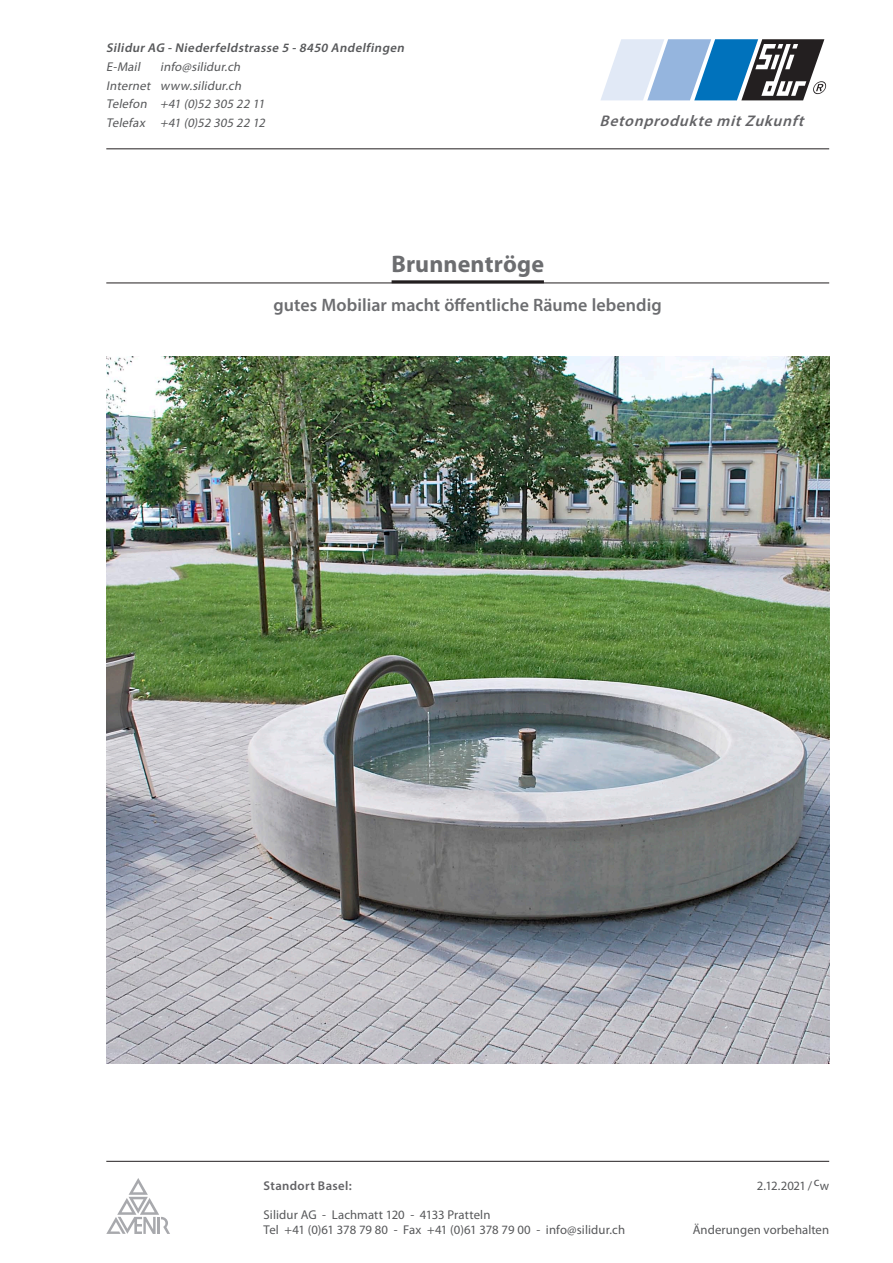
<style>
.page{position:relative;width:893px;height:1263px;background:#fff}
.page>*{position:absolute;margin:0;border:0;box-sizing:border-box;transform-origin:0 0}
.t1{font:700 24px "Myriad Pro";letter-spacing:.005em;color:#6c6d70}
.t2{font:600 18px "Myriad Pro";letter-spacing:.005em;color:#6c6d70}
.t3{font:italic 600 15.45px "Myriad Pro";color:#636366}
.t4{font:12.75px/15px "Myriad Pro";letter-spacing:.005em;color:#57585a}
.t5{font:italic 12.75px/18.8px "Myriad Pro";color:#57585a}
.t6{font:italic 600 12.75px "Myriad Pro";color:#57585a}
.t7{font:600 12.75px "Myriad Pro";letter-spacing:.03em;color:#636366}
</style>
<div class="page">
<img style="left:106px;top:357px;width:723px;height:706px">
<svg style="left:601px;top:39px;width:225px;height:61px"></svg>
<svg style="left:106px;top:1178px;width:64px;height:56px"></svg>
<hr style="left:106px;top:148px;width:723px;height:1px;background:#231f20">
<hr style="left:106px;top:1161px;width:723px;height:1px;background:#231f20">
<hr style="left:106px;top:283px;width:723px;height:1px;background:#231f20">
<hr style="left:392px;top:280px;width:152px;height:3px;background:#231f20">
<p class="t6" style="left:106px;top:40px;width:302px">Silidur AG -Niederfeldstrasse 5 -8450 Andelfingen</p>
<p class="t5" style="left:106px;top:57px;width:38px">E-Mail</p>
<p class="t5" style="left:106px;top:57px;width:163px;text-indent:54px">info@silidur.ch<br>Internet www.silidur.ch<br>Telefon +41 (0)52 305 22 11<br>Telefax +41 (0)52 305 22 12</p>
<h1 class="t1" style="left:391px;top:248px;width:154px">Brunnentröge</h1>
<p class="t3" style="left:600px;top:111px;width:211px">Betonprodukte mitZukunft</p>
<h2 class="t2" style="left:274px;top:293px;width:390px">gutes Mobiliar macht öffentliche Räume lebendig</h2>
<p class="t7" style="left:264px;top:1178px;width:90px">Standort Basel:</p>
<p class="t4" style="left:264px;top:1207px;width:363px">Silidur AG - Lachmatt 120 - 4133 Pratteln<br>Tel +41 (0)61 378 79 80 - Fax +41 (0)61 378 79 00 - info@silidur.ch</p>
<p class="t4" style="left:757px;top:1178px;width:74px">2.12.2021/ cw</p>
<p class="t4" style="left:693px;top:1222px;width:138px">Änderungen vorbehalten</p>
</div>
